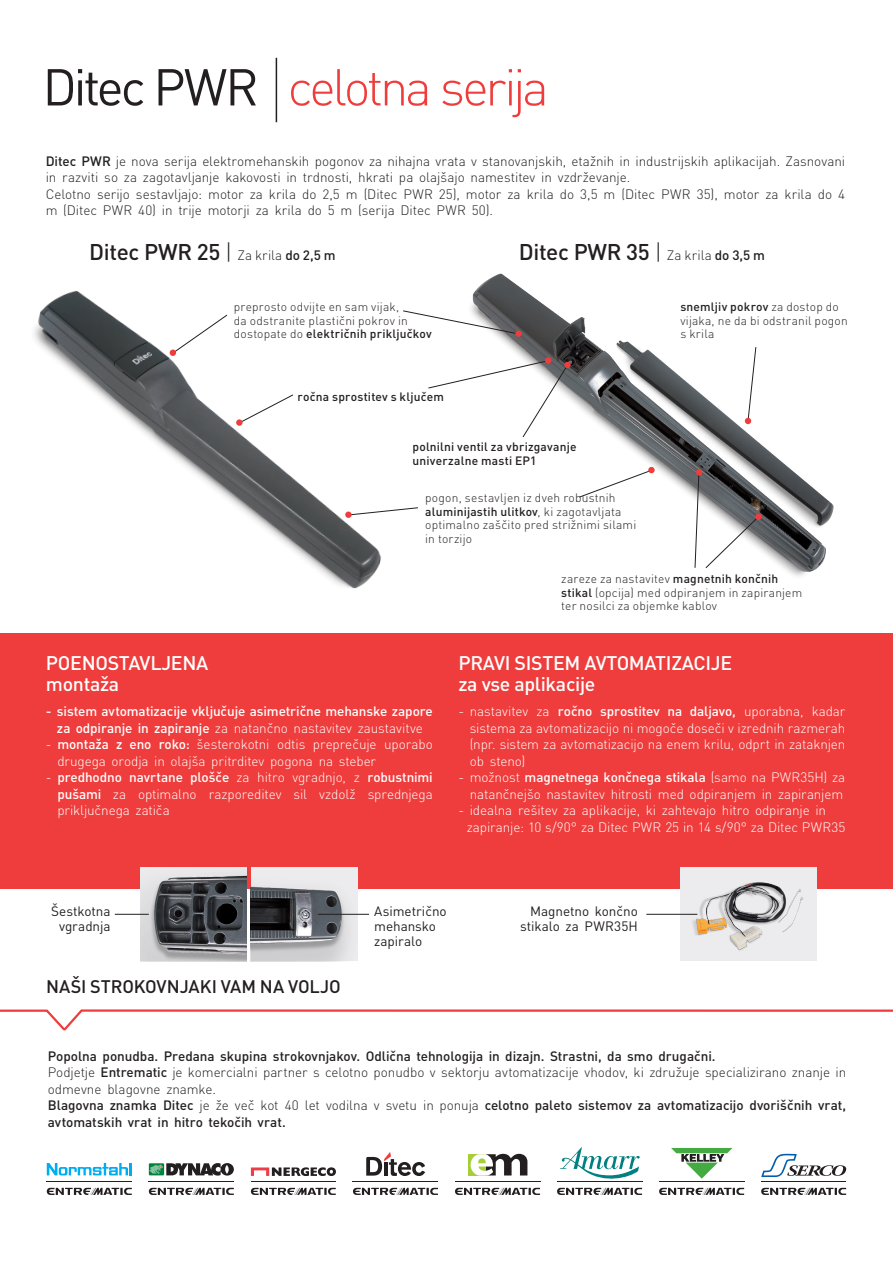
<style>
.page{position:relative;width:893px;height:1263px;background:#fff}
.page>*{position:absolute;margin:0;border:0;box-sizing:border-box;transform-origin:0 0}
.t1{font:300 51px "DIN Pro";letter-spacing:-.07em;color:#ee3d3c}
.t2{font:500 22.5px "DIN Pro";letter-spacing:-.015em;color:#231f20}
.t3{font:500 19.5px/21px "DIN Pro";letter-spacing:-.015em;color:#fff}
.SubHead_12{font:500 18px "DIN Pro";letter-spacing:-.005em;color:#231f20}
.Bodytext_9_-15{font:300 13.5px/16.5px "DIN Pro";letter-spacing:-.01em;color:#fff;text-align:justify}
.Bodytext_9_-15-2{font:300 13.5px/16.5px "DIN Pro";letter-spacing:-.005em;color:#231f20}
.Bodytext_9_-15-3{font:500 13.5px/16.5px "DIN Pro";letter-spacing:-.005em;color:#231f20}
.Bodytext_9_-15-4{font:500 13.5px/16.5px "DIN Pro";letter-spacing:-.01em;color:#fff;text-align:center}
.Bodytext_9su10_8_-15{font:13.5px/15px "DIN Pro";letter-spacing:-.005em;color:#231f20;text-align:center}
.Didascalie_Foto_8{font:300 12px/13.5px "DIN Pro";letter-spacing:.015em;color:#231f20}
.Didascalie_Foto_8-2{font:500 12px/13.5px "DIN Pro";letter-spacing:.015em;color:#231f20}
.s1{font-weight:400;color:#231f20}
.s2{font-weight:500}
.s3{font-weight:300}
.s4{font-weight:300;font-size:13.5px}
.s5{font-size:13.5px}
</style>
<div class="page">
<img style="left:34px;top:291px;width:347px;height:298px">
<img style="left:471px;top:273px;width:363px;height:303px">
<div style="left:0;top:634px;width:893px;height:255px;background:#ee3d3c"></div>
<svg style="left:0;top:1009px;width:893px;height:22px"></svg>
<svg style="left:348px;top:507px;width:70px;height:9px"></svg>
<div style="left:345px;top:511px;width:7px;height:7px;background:#ee3d3c;border-radius:50%"></div>
<svg style="left:239px;top:394px;width:55px;height:30px"></svg>
<div style="left:236px;top:419px;width:7px;height:7px;background:#ee3d3c;border-radius:50%"></div>
<svg style="left:170px;top:314px;width:58px;height:42px"></svg>
<svg style="left:579px;top:469px;width:73px;height:29px"></svg>
<div style="left:648px;top:467px;width:7px;height:6px;background:#ee3d3c;border-radius:50%"></div>
<svg style="left:745px;top:346px;width:11px;height:78px"></svg>
<div style="left:564px;top:362px;width:7px;height:6px;background:#ee3d3c;border-radius:50%"></div>
<svg style="left:403px;top:310px;width:116px;height:25px"></svg>
<div style="left:515px;top:330px;width:7px;height:7px;background:#ee3d3c;border-radius:50%"></div>
<svg style="left:428px;top:360px;width:140px;height:78px"></svg>
<div style="left:545px;top:357px;width:6px;height:7px;background:#ee3d3c;border-radius:50%"></div>
<div style="left:755px;top:514px;width:7px;height:6px;background:#ee3d3c;border-radius:50%"></div>
<svg style="left:694px;top:469px;width:65px;height:99px"></svg>
<svg style="left:47px;top:1188px;width:85px;height:7px"></svg>
<hr style="left:47px;top:1181px;width:85px;height:1px;background:#231f20">
<svg style="left:47px;top:1163px;width:85px;height:12px"></svg>
<svg style="left:149px;top:1188px;width:85px;height:7px"></svg>
<hr style="left:149px;top:1181px;width:85px;height:1px;background:#231f20">
<svg style="left:149px;top:1163px;width:15px;height:12px"></svg>
<svg style="left:150px;top:1163px;width:84px;height:13px"></svg>
<svg style="left:455px;top:1188px;width:85px;height:7px"></svg>
<hr style="left:455px;top:1181px;width:85px;height:1px;background:#231f20">
<div style="left:468px;top:1154px;width:18px;height:21px;background:#a6ce39"></div>
<svg style="left:471px;top:1154px;width:56px;height:21px"></svg>
<svg style="left:761px;top:1188px;width:85px;height:7px"></svg>
<hr style="left:761px;top:1181px;width:85px;height:1px;background:#231f20">
<svg style="left:761px;top:1154px;width:85px;height:23px"></svg>
<svg style="left:671px;top:1148px;width:61px;height:31px"></svg>
<svg style="left:659px;top:1188px;width:85px;height:7px"></svg>
<hr style="left:659px;top:1181px;width:85px;height:1px;background:#231f20">
<svg style="left:557px;top:1147px;width:85px;height:48px"></svg>
<svg style="left:251px;top:1167px;width:85px;height:9px"></svg>
<svg style="left:251px;top:1188px;width:85px;height:7px"></svg>
<hr style="left:251px;top:1181px;width:85px;height:1px;background:#231f20">
<svg style="left:366px;top:1152px;width:59px;height:24px"></svg>
<svg style="left:353px;top:1188px;width:85px;height:7px"></svg>
<hr style="left:353px;top:1181px;width:85px;height:1px;background:#231f20">
<hr style="left:276px;top:58px;width:1px;height:64px;background:#231f20">
<img style="left:140px;top:867px;width:107px;height:94px">
<img style="left:251px;top:867px;width:106px;height:94px">
<img style="left:680px;top:867px;width:136px;height:94px">
<hr style="left:115px;top:914px;width:34px;height:1px;background:#231f20">
<hr style="left:318px;top:914px;width:51px;height:1px;background:#231f20">
<hr style="left:646px;top:914px;width:51px;height:1px;background:#231f20">
<p class="t1" style="left:43px;top:52px;width:508px"><span class="s1">Ditec PWR</span> celotna serija</p>
<p class="Bodytext_9_-15-2" style="left:46px;top:152px;width:801px"><span class="s2">Ditec PWR</span> je nova serija elektromehanskih pogonov za nihajna vrata v stanovanjskih, etažnih in industrijskih aplikacijah. Zasnovani in razviti so za zagotavljanje kakovosti in trdnosti, hkrati pa olajšajo namestitev in vzdrževanje.</p>
<p class="Bodytext_9_-15-2" style="left:46px;top:185px;width:801px">Celotno serijo sestavljajo: motor za krila do 2,5 m (Ditec PWR 25), motor za krila do 3,5 m (Ditec PWR 35), motor za krila do 4 m (Ditec PWR 40) in trije motorji za krila do 5 m (serija Ditec PWR 50).</p>
<p class="t2" style="left:89px;top:236px;width:248px">Ditec PWR 25 <span class="s3">|</span> <span class="s4">Za krila</span> <span class="s5">do 2,5 m</span></p>
<p class="t2" style="left:519px;top:236px;width:248px">Ditec PWR 35 <span class="s3">|</span> <span class="s4">Za krila</span> <span class="s5">do 3,5 m</span></p>
<p class="Didascalie_Foto_8" style="left:234px;top:299px;width:199px">preprosto odvijte en sam vijak,<br>da odstranite plastični pokrov in dostopate do <span class="s2">električnih priključkov</span></p>
<p class="Didascalie_Foto_8" style="left:680px;top:299px;width:169px"><span class="s2">snemljiv pokrov</span> za dostop do vijaka, ne da bi odstranil pogon s krila</p>
<p class="Didascalie_Foto_8-2" style="left:298px;top:390px;width:148px">ročna sprostitev s ključem</p>
<p class="Didascalie_Foto_8-2" style="left:412px;top:440px;width:166px">polnilni ventil za vbrizgavanje univerzalne masti EP1</p>
<p class="Didascalie_Foto_8" style="left:425px;top:491px;width:213px">pogon, sestavljen iz dveh robustnih <span class="s2">aluminijastih ulitkov</span>, ki zagotavljata optimalno zaščito pred strižnimi silami in torzijo</p>
<p class="Didascalie_Foto_8" style="left:561px;top:572px;width:242px">zareze za nastavitev <span class="s2">magnetnih končnih stikal</span> (opcija) med odpiranjem in zapiranjem ter nosilci za objemke kablov</p>
<p class="t3" style="left:46px;top:651px;width:164px">POENOSTAVLJENA montaža</p>
<p class="t3" style="left:458px;top:651px;width:275px">PRAVI SISTEM AVTOMATIZACIJE za vse aplikacije</p>
<p class="Bodytext_9_-15-4" style="left:46px;top:702px;width:388px">- sistem avtomatizacije vključuje asimetrične mehanske zapore za odpiranje in zapiranje <span class="s3">za natančno nastavitev zaustavitve</span></p>
<p class="Bodytext_9_-15" style="left:57px;top:735px;width:377px;text-indent:-11px">- <span class="s2">montaža z eno roko:</span> šesterokotni odtis preprečuje uporabo drugega orodja in olajša pritrditev pogona na steber</p>
<p class="Bodytext_9_-15" style="left:57px;top:768px;width:377px;text-indent:-11px">- <span class="s2">predhodno navrtane plošče</span> za hitro vgradnjo, z <span class="s2">robustnimi pušami</span> za optimalno razporeditev sil vzdolž sprednjega priključnega zatiča</p>
<p class="Bodytext_9_-15" style="left:470px;top:702px;width:377px;text-indent:-11px">- nastavitev za <span class="s2">ročno sprostitev na daljavo,</span> uporabna, kadar sistema za avtomatizacijo ni mogoče doseči v izrednih razmerah (npr. sistem za avtomatizacijo na enem krilu, odprt in zataknjen ob steno)</p>
<p class="Bodytext_9_-15" style="left:458px;top:768px;width:388px;text-align:right">- možnost <span class="s2">magnetnega končnega stikala</span> (samo na PWR35H) za natančnejšo nastavitev hitrosti med odpiranjem in zapiranjem</p>
<p class="Bodytext_9_-15" style="left:458px;top:801px;width:369px">- idealna rešitev za aplikacije, ki zahtevajo hitro odpiranje in</p>
<p class="Bodytext_9_-15" style="left:467px;top:818px;width:380px">zapiranje: 10 s/90° za Ditec PWR 25 in 14 s/90° za Ditec PWR35</p>
<p class="Bodytext_9su10_8_-15" style="left:51px;top:903px;width:61px">Šestkotna vgradnja</p>
<p class="Bodytext_9su10_8_-15" style="left:374px;top:903px;width:74px;text-align:left">Asimetrično mehansko</p>
<p class="Bodytext_9su10_8_-15" style="left:374px;top:933px;width:50px">zapiralo</p>
<p class="SubHead_12" style="left:46px;top:974px;width:296px">NAŠI STROKOVNJAKI VAM NA VOLJO</p>
<p class="Bodytext_9su10_8_-15" style="left:520px;top:903px;width:119px;text-align:right">Magnetno končno stikalo za PWR35H</p>
<p class="Bodytext_9_-15-3" style="left:48px;top:1047px;width:669px">Popolna ponudba. Predana skupina strokovnjakov. Odlična tehnologija in dizajn. Strastni, da smo drugačni.</p>
<p class="Bodytext_9_-15-2" style="left:48px;top:1064px;width:800px">Podjetje <span class="s2">Entrematic</span> je komercialni partner s celotno ponudbo v sektorju avtomatizacije vhodov, ki združuje specializirano znanje in odmevne blagovne znamke.</p>
<p class="Bodytext_9_-15-3" style="left:48px;top:1097px;width:800px">Blagovna znamka Ditec <span class="s3">je že več kot 40 let vodilna v svetu in ponuja</span> celotno paleto sistemov za avtomatizacijo dvoriščnih vrat, avtomatskih vrat in hitro tekočih vrat.</p>
</div>
